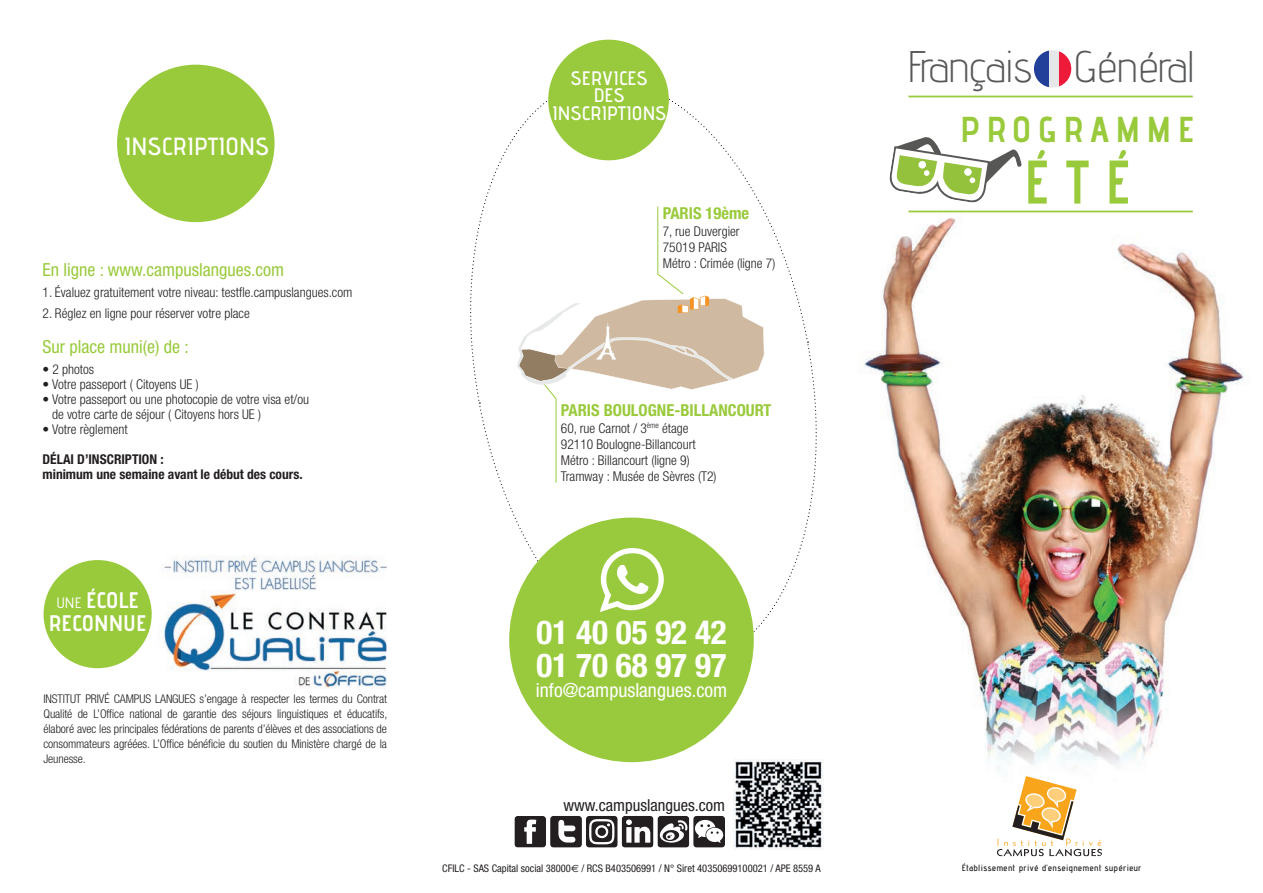
<style>
.page{position:relative;width:1263px;height:893px;background:#fff}
.page>*{position:absolute;margin:0;border:0;box-sizing:border-box;transform-origin:0 0}
.t1{font:700 61.5px "Advent Pro";color:#99ca3b;scale:.9 1}
.t2{font:300 44.25px "Advent Pro";letter-spacing:-.02em;color:#57585a}
.t3{font:700 36px "Advent Pro";letter-spacing:.175em;color:#99ca3b}
.t4{font:700 condensed 33px/33px "Helvetica Neue";color:#fff}
.t5{font:600 24.75px "Advent Pro";letter-spacing:.005em;color:#fff}
.t6{font:700 22.5px/22.5px "Advent Pro";color:#fff;text-align:center}
.t7{font:600 19.5px/17.4px "Advent Pro";letter-spacing:.005em;color:#fff;text-align:center}
.t8{font:condensed 19.5px "Helvetica Neue";color:#fff}
.t9{font:condensed 18px "Helvetica Neue";color:#99ca3b}
.t10{font:700 condensed 16.5px "Helvetica Neue";color:#99ca3b}
.t11{font:condensed 16.5px "Helvetica Neue";color:#231f20}
.t12{font:300 condensed 13.5px/16.2px "Helvetica Neue";color:#231f20}
.t13{font:700 condensed 13.5px/15px "Helvetica Neue";color:#231f20}
.t14{font:300 condensed 12px/15px "Helvetica Neue";letter-spacing:-.01em;color:#231f20;text-align:justify}
.t15{font:condensed 10.5px "Helvetica Neue";color:#231f20}
.t16{font:600 9px "Advent Pro";letter-spacing:.05em;color:#231f20}
.s1{font-weight:500;font-size:15px}
.s2{font-family:"Euro Sans";font-stretch:normal}
</style>
<div class="page">
<img style="left:863px;top:66px;width:382px;height:703px">
<svg style="left:997px;top:776px;width:105px;height:80px"></svg>
<hr style="left:908px;top:211px;width:285px;height:1px;background:#99ca3b">
<hr style="left:908px;top:96px;width:285px;height:1px;background:#99ca3b">
<svg style="left:1059px;top:51px;width:12px;height:37px"></svg>
<div style="left:1045px;top:50px;width:14px;height:38px;background:#e6e7e9"></div>
<svg style="left:1034px;top:50px;width:14px;height:38px"></svg>
<img style="left:733px;top:759px;width:90px;height:90px">
<svg style="left:514px;top:816px;width:211px;height:32px"></svg>
<div style="left:548px;top:40px;width:121px;height:120px;background:#99ca3e;border-radius:50%"></div>
<div style="left:509px;top:518px;width:245px;height:244px;background:#99ca3e;border-radius:50%"></div>
<svg style="left:470px;top:81px;width:347px;height:583px"></svg>
<div style="left:117px;top:65px;width:158px;height:157px;background:#99ca3b;border-radius:50%"></div>
<img style="left:163px;top:555px;width:224px;height:133px">
<div style="left:44px;top:560px;width:108px;height:108px;background:#99ca3b;border-radius:50%"></div>
<svg style="left:889px;top:135px;width:133px;height:69px"></svg>
<h3 class="t5" style="left:124px;top:131px;width:147px">INSCRIPTIONS</h3>
<h3 class="t9" style="left:43px;top:259px;width:243px">En ligne : www.campuslangues.com</h3>
<p class="t12" style="left:43px;top:284px;width:311px">1. Évaluez gratuitement votre niveau: testfle.campuslangues.com</p>
<p class="t12" style="left:43px;top:305px;width:209px">2. Réglez en ligne pour réserver votre place</p>
<h3 class="t9" style="left:43px;top:336px;width:148px">Sur place muni(e) de :</h3>
<p class="t12" style="left:43px;top:361px;width:53px">• 2 photos</p>
<p class="t12" style="left:43px;top:376px;width:158px">• Votre passeport ( Citoyens UE )</p>
<p class="t12" style="left:52px;top:391px;width:259px;line-height:15px;text-indent:-9px">• Votre passeport ou une photocopie de votre visa et/ou de votre carte de séjour ( Citoyens hors UE )</p>
<p class="t12" style="left:43px;top:421px;width:87px">• Votre règlement</p>
<p class="t13" style="left:43px;top:451px;width:262px">DÉLAI D’INSCRIPTION :<br>minimum une semaine avant le début des cours.</p>
<h3 class="t6" style="left:49px;top:589px;width:99px"><span class="s1">UNE</span> ÉCOLE<br>RECONNUE</h3>
<p class="t14" style="left:44px;top:691px;width:345px">INSTITUT PRIVÉ CAMPUS LANGUES s’engage à respecter les termes du Contrat Qualité de L’Office national de garantie des séjours linguistiques et éducatifs, élaboré avec les principales fédérations de parents d’élèves et des associations de consommateurs agréées. L’Office bénéficie du soutien du Ministère chargé de la Jeunesse.</p>
<h3 class="t7" style="left:552px;top:69px;width:116px">SERVICES<br>DES<br>INSCRIPTIONS</h3>
<p class="t10" style="left:663px;top:204px;width:88px">PARIS 19ème</p>
<p class="t12" style="left:663px;top:223px;width:114px">7, rue Duvergier<br>75019 PARIS<br>Métro : Crimée (ligne 7)</p>
<p class="t10" style="left:561px;top:401px;width:212px">PARIS BOULOGNE-BILLANCOURT</p>
<p class="t12" style="left:561px;top:420px;width:157px">60, rue Carnot / 3<sup>ème</sup> étage<br>92110 Boulogne-Billancourt<br>Métro : Billancourt (ligne 9)<br>Tramway : Musée de Sèvres (T2)</p>
<h3 class="t4" style="left:537px;top:616px;width:192px">01 40 05 92 42<br>01 70 68 97 97</h3>
<h3 class="t8" style="left:536px;top:679px;width:193px">info@campuslangues.com</h3>
<p class="t11" style="left:563px;top:796px;width:163px">www.campuslangues.com</p>
<p class="t15" style="left:442px;top:862px;width:380px">CFILC - SAS Capital social 38000<span class="s2">€</span> / RCS B403506991 / N° Siret 40350699100021 / APE 8559 A</p>
<h2 class="t2" style="left:907px;top:40px;width:290px">Français Général</h2>
<h3 class="t3" style="left:960px;top:107px;width:236px">PROGRAMME</h3>
<h1 class="t1" style="left:1024px;top:144px;width:120px">ÉTÉ</h1>
<p class="t16" style="left:962px;top:862px;width:181px">Établissement privé d’enseignement supérieur</p>
</div>
